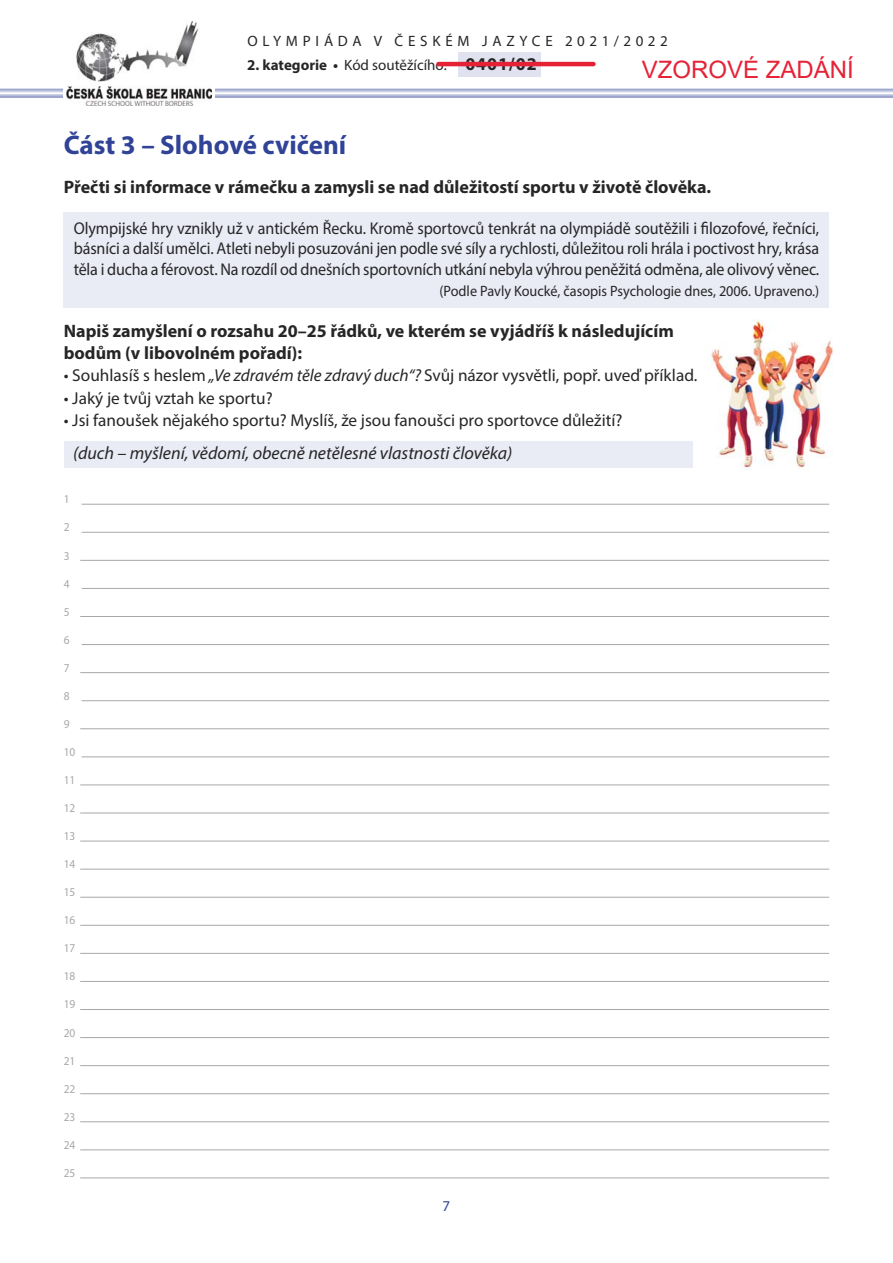
<style>
.page{position:relative;width:893px;height:1263px;background:#fff}
.page>*{position:absolute;margin:0;border:0;box-sizing:border-box;transform-origin:0 0}
.t1{font:700 27px "Myriad Pro";color:#304397}
.t2{font:24px "Arial";color:#e52237}
.t3{font:700 18px/22px "Myriad Pro";color:#272627}
.t4{font:italic 18px "Myriad Pro";color:#272627}
.t5{font:17.25px "Myriad Pro";color:#272627}
.t6{font:17.1px/20.5px "Myriad Pro";letter-spacing:-.01em;color:#272627;text-align:justify;scale:.94 1}
.t7{font:15px "Myriad Pro";color:#272627;scale:.95 1}
.t8{font:15px "Myriad Pro";color:#272627}
.t9{font:15px "Myriad Pro";letter-spacing:.32em;color:#272627}
.t10{font:15px "Myriad Pro";color:#304397}
.t11{font:12px "Myriad Pro";color:#a9a8a9;scale:.95 1}
.s1{font-weight:700}
.s2{font-weight:700;font-size:18px}
.s3{font-style:italic}
</style>
<div class="page">
<div style="left:64px;top:213px;width:765px;height:95px;background:#eaecf5"></div>
<div style="left:64px;top:441px;width:628px;height:26px;background:#eaecf5"></div>
<svg style="left:66px;top:90px;width:127px;height:16px"></svg>
<img style="left:67px;top:22px;width:145px;height:83px">
<div style="left:458px;top:52px;width:83px;height:25px;background:#e0e3ef"></div>
<hr style="left:80px;top:560px;width:749px;height:1px;background:#a9a8a9">
<hr style="left:80px;top:616px;width:749px;height:1px;background:#a9a8a9">
<hr style="left:80px;top:672px;width:749px;height:1px;background:#a9a8a9">
<hr style="left:80px;top:728px;width:749px;height:1px;background:#a9a8a9">
<hr style="left:80px;top:785px;width:749px;height:1px;background:#a9a8a9">
<hr style="left:80px;top:813px;width:749px;height:1px;background:#a9a8a9">
<hr style="left:80px;top:841px;width:749px;height:1px;background:#a9a8a9">
<hr style="left:80px;top:869px;width:749px;height:1px;background:#a9a8a9">
<hr style="left:80px;top:897px;width:749px;height:1px;background:#a9a8a9">
<hr style="left:80px;top:925px;width:749px;height:1px;background:#a9a8a9">
<hr style="left:80px;top:953px;width:749px;height:1px;background:#a9a8a9">
<hr style="left:80px;top:981px;width:749px;height:1px;background:#a9a8a9">
<hr style="left:80px;top:1009px;width:749px;height:1px;background:#a9a8a9">
<hr style="left:80px;top:1037px;width:749px;height:1px;background:#a9a8a9">
<hr style="left:80px;top:1065px;width:749px;height:1px;background:#a9a8a9">
<hr style="left:80px;top:1121px;width:749px;height:1px;background:#a9a8a9">
<hr style="left:80px;top:1149px;width:749px;height:1px;background:#a9a8a9">
<hr style="left:80px;top:1093px;width:749px;height:1px;background:#a9a8a9">
<hr style="left:80px;top:1178px;width:749px;height:1px;background:#a9a8a9">
<hr style="left:82px;top:504px;width:747px;height:1px;background:#a9a8a9">
<hr style="left:82px;top:532px;width:747px;height:1px;background:#a9a8a9">
<hr style="left:82px;top:588px;width:747px;height:1px;background:#a9a8a9">
<hr style="left:82px;top:644px;width:747px;height:1px;background:#a9a8a9">
<hr style="left:82px;top:700px;width:747px;height:1px;background:#a9a8a9">
<hr style="left:82px;top:757px;width:747px;height:1px;background:#a9a8a9">
<img style="left:711px;top:320px;width:122px;height:150px">
<hr style="left:438px;top:62px;width:155px;height:4px;background:#e52136">
<p class="t9" style="left:247px;top:35px;width:422px">OLYMPIÁDA V ČESKÉM JAZYCE 2021/2022</p>
<p class="t8" style="left:247px;top:59px;width:291px"><span class="s1">2. kategorie •</span> Kód soutěžícího: <span class="s2">0401/02</span></p>
<h2 class="t2" style="left:642px;top:53px;width:214px">VZOROVÉ ZADÁNÍ</h2>
<h1 class="t1" style="left:64px;top:135px;width:284px">Část 3 – Slohové cvičení</h1>
<p class="t3" style="left:64px;top:178px;width:649px">Přečti si informace v rámečku a zamysli se nad důležitostí sportu v životě člověka.</p>
<p class="t6" style="left:74px;top:219px;width:795px">Olympijské hry vznikly už v antickém Řecku. Kromě sportovců tenkrát na olympiádě soutěžili i filozofové, řečníci, básníci a další umělci. Atleti nebyli posuzováni jen podle své síly a rychlosti, důležitou roli hrála i poctivost hry, krása těla i ducha a férovost. Na rozdíl od dnešních sportovních utkání nebyla výhrou peněžitá odměna, ale olivový věnec.</p>
<p class="t7" style="left:439px;top:285px;width:401px">(Podle Pavly Koucké, časopis Psychologie dnes, 2006. Upraveno.)</p>
<p class="t3" style="left:64px;top:322px;width:612px">Napiš zamyšlení o rozsahu 20–25 řádků, ve kterém se vyjádříš k následujícím bodům (v libovolném pořadí):</p>
<p class="t5" style="left:64px;top:369px;width:635px">• Souhlasíš s heslem <span class="s3">„Ve zdravém těle zdravý duch“?</span> Svůj názor vysvětli, popř. uveď příklad.</p>
<p class="t5" style="left:64px;top:391px;width:211px">• Jaký je tvůj vztah ke sportu?</p>
<p class="t5" style="left:64px;top:413px;width:560px">• Jsi fanoušek nějakého sportu? Myslíš, že jsou fanoušci pro sportovce důležití?</p>
<p class="t4" style="left:73px;top:443px;width:441px">(duch – myšlení, vědomí, obecně netělesné vlastnosti člověka)</p>
<p class="t11" style="left:64px;top:495px;width:8px">1</p>
<p class="t11" style="left:64px;top:523px;width:8px">2</p>
<p class="t11" style="left:64px;top:551px;width:8px">3</p>
<p class="t11" style="left:64px;top:579px;width:8px">4</p>
<p class="t11" style="left:64px;top:607px;width:8px">5</p>
<p class="t11" style="left:64px;top:635px;width:8px">6</p>
<p class="t11" style="left:64px;top:663px;width:8px">7</p>
<p class="t11" style="left:64px;top:691px;width:8px">8</p>
<p class="t11" style="left:64px;top:719px;width:8px">9</p>
<p class="t11" style="left:64px;top:747px;width:14px">10</p>
<p class="t11" style="left:64px;top:775px;width:14px">11</p>
<p class="t11" style="left:64px;top:803px;width:14px">12</p>
<p class="t11" style="left:64px;top:832px;width:14px">13</p>
<p class="t11" style="left:64px;top:860px;width:14px">14</p>
<p class="t11" style="left:64px;top:888px;width:14px">15</p>
<p class="t11" style="left:64px;top:916px;width:14px">16</p>
<p class="t11" style="left:64px;top:944px;width:14px">17</p>
<p class="t11" style="left:64px;top:972px;width:14px">18</p>
<p class="t11" style="left:64px;top:1000px;width:14px">19</p>
<p class="t11" style="left:64px;top:1028px;width:14px">20</p>
<p class="t11" style="left:64px;top:1056px;width:14px">21</p>
<p class="t11" style="left:64px;top:1084px;width:14px">22</p>
<p class="t11" style="left:64px;top:1112px;width:14px">23</p>
<p class="t11" style="left:64px;top:1140px;width:14px">24</p>
<p class="t11" style="left:64px;top:1168px;width:14px">25</p>
<p class="t10" style="left:443px;top:1200px;width:9px">7</p>
</div>
